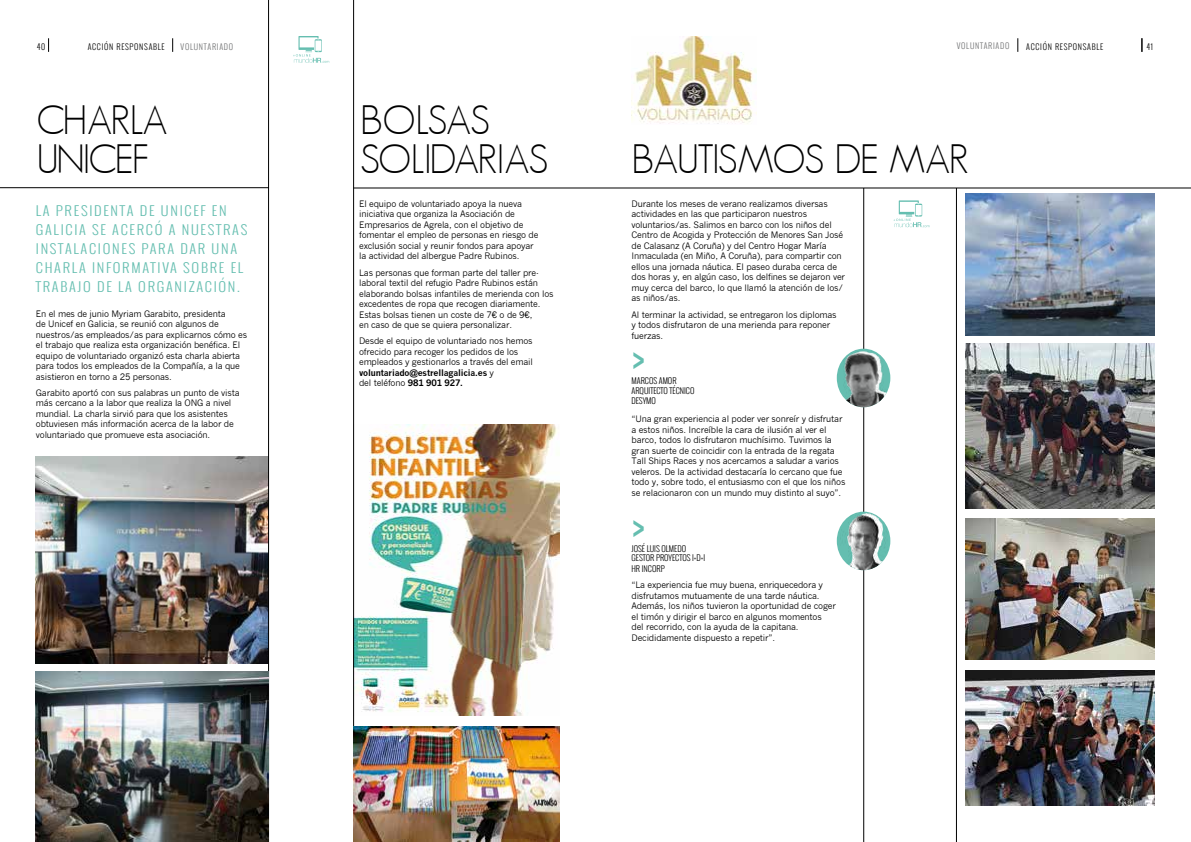
<style>
.page{position:relative;width:1191px;height:842px;background:#fff}
.page>*{position:absolute;margin:0;border:0;box-sizing:border-box;transform-origin:0 0}
.t1{font:300 40px/38.1px "Geosans";letter-spacing:-.045em;color:#000}
.t2{font:30px "Oswald";color:#65beb0;scale:1.1 1}
.t3{font:300 13px/19px "Oswald";letter-spacing:.12em;color:#65beb0;scale:1.1 1}
.t4{font:8.7px/10.5px "News Gothic";letter-spacing:-.02em;color:#000}
.t5{font:300 8.1px/9.7px "Oswald";color:#000}
.t6{font:300 8px "Oswald";letter-spacing:.09em;color:#000}
.t7{font:300 8px "Oswald";letter-spacing:.09em;color:#707172}
.s1{font-weight:700}
</style>
<div class="page">
<svg style="left:48px;top:38px;width:1px;height:14px"></svg>
<svg style="left:172px;top:38px;width:1px;height:14px"></svg>
<svg style="left:293px;top:36px;width:36px;height:27px"></svg>
<img style="left:36px;top:456px;width:232px;height:207px">
<img style="left:354px;top:424px;width:205px;height:292px">
<hr style="left:0;top:188px;width:269px;height:1px;background:#000">
<hr style="left:268px;top:0;width:1px;height:842px;background:#000">
<hr style="left:353px;top:0;width:1px;height:842px;background:#000">
<img style="left:353px;top:726px;width:206px;height:116px">
<img style="left:36px;top:672px;width:232px;height:170px">
<hr style="left:353px;top:188px;width:838px;height:1px;background:#000">
<svg style="left:1017px;top:38px;width:1px;height:14px"></svg>
<svg style="left:1141px;top:38px;width:1px;height:14px"></svg>
<hr style="left:863px;top:188px;width:1px;height:654px;background:#000">
<hr style="left:956px;top:188px;width:1px;height:654px;background:#000">
<img style="left:965px;top:670px;width:190px;height:136px">
<img style="left:965px;top:518px;width:190px;height:142px">
<img style="left:965px;top:343px;width:190px;height:166px">
<img style="left:965px;top:194px;width:190px;height:141px">
<svg style="left:893px;top:200px;width:36px;height:28px"></svg>
<img style="left:836px;top:512px;width:54px;height:58px">
<img style="left:836px;top:349px;width:54px;height:58px">
<img style="left:631px;top:36px;width:125px;height:88px">
<p class="t6" style="left:37px;top:41px;width:10px">40</p>
<p class="t6" style="left:88px;top:41px;width:78px">ACCIÓN RESPONSABLE</p>
<p class="t7" style="left:181px;top:40px;width:54px">VOLUNTARIADO</p>
<p class="t7" style="left:956px;top:40px;width:54px">VOLUNTARIADO</p>
<p class="t6" style="left:1026px;top:41px;width:78px">ACCIÓN RESPONSABLE</p>
<p class="t6" style="left:1146px;top:41px;width:8px">41</p>
<h1 class="t1" style="left:36px;top:102px;width:133px">CHARLA<br>UNICEF</h1>
<h1 class="t1" style="left:360px;top:102px;width:89px">BOLSAS<br>SOLIDARIAS</h1>
<h3 class="t3" style="left:36px;top:201px;width:194px">LA PRESIDENTA DE UNICEF EN<br>GA LICIA SE ACERCÓ A NUESTRAS<br>INSTALACIONES PARA DAR UNA<br>CHARLA INFORMATI VA SOBRE EL<br>TRABAJO DE LA ORGANI ZACIÓN.</h3>
<p class="t4" style="left:36px;top:308px;width:213px">En el mes de junio Myriam Garabito, presidenta<br>de Unicef en Galicia, se reunió con algunos de nuestros/as empleados/as para explicarnos cómo es el trabajo que realiza esta organización benéfica. El equipo de voluntariado organizó esta charla abierta para todos los empleados de la Compañía, a la que asistieron en torno a 25 personas.</p>
<p class="t4" style="left:36px;top:387px;width:205px">Garabito aportó con sus palabras un punto de vista más cercano a la labor que realiza la ONG a nivel mundial. La charla sirvió para que los asistentes obtuviesen más información acerca de la labor de voluntariado que promueve esta asociación.</p>
<p class="t4" style="left:359px;top:198px;width:181px">El equipo de voluntariado apoya la nueva iniciativa que organiza la Asociación de Empresarios de Agrela, con el objetivo de fomentar el empleo de personas en riesgo de exclusión social y reunir fondos para apoyar la actividad del albergue Padre Rubinos.</p>
<p class="t4" style="left:359px;top:267px;width:196px">Las personas que forman parte del taller pre&shy;laboral textil del refugio Padre Rubinos están elaborando bolsas infantiles de merienda con los excedentes de ropa que recogen diariamente.<br>Estas bolsas tienen un coste de 7€ o de 9€,<br>en caso de que se quiera personalizar.</p>
<p class="t4" style="left:359px;top:336px;width:175px">Desde el equipo de voluntariado nos hemos ofrecido para recoger los pedidos de los empleados y gestionarlos a través del email <span class="s1">voluntariado@estrellagalicia.es</span> y<br>del teléfono <span class="s1">981 901 927.</span></p>
<h1 class="t1" style="left:631px;top:140px;width:44px">BAUTISMOS</h1>
<h1 class="t1" style="left:834px;top:140px;width:82px">DE MAR</h1>
<p class="t4" style="left:631px;top:198px;width:215px">Durante los meses de verano realizamos diversas actividades en las que participaron nuestros voluntarios/as. Salimos en barco con los niños del Centro de Acogida y Protección de Menores San José de Calasanz (A Coruña) y del Centro Hogar María Inmaculada (en Miño, A Coruña), para compartir con ellos una jornada náutica. El paseo duraba cerca de dos horas y, en algún caso, los delfines se dejaron ver muy cerca del barco, lo que llamó la atención de los/ as niños/as.</p>
<p class="t4" style="left:631px;top:309px;width:207px">Al terminar la actividad, se entregaron los diplomas y todos disfrutaron de una merienda para reponer fuerzas.</p>
<h2 class="t2" style="left:631px;top:334px;width:14px">&gt;</h2>
<p class="t5" style="left:631px;top:376px;width:15px">MARCOS</p>
<p class="t5" style="left:659px;top:376px;width:6px">AMOR</p>
<p class="t5" style="left:631px;top:386px;width:6px">ARQU</p>
<p class="t5" style="left:648px;top:386px;width:7px">ITECTO</p>
<p class="t5" style="left:669px;top:386px;width:22px">TÉCN ICO</p>
<p class="t5" style="left:631px;top:395px;width:10px">DESYMO</p>
<p class="t4" style="left:631px;top:414px;width:215px">“Una gran experiencia al poder ver sonreír y disfrutar a estos niños. Increíble la cara de ilusión al ver el barco, todos lo disfrutaron muchísimo. Tuvimos la gran suerte de coincidir con la entrada de la regata Tall Ships Races y nos acercamos a saludar a varios veleros. De la actividad destacaría lo cercano que fue todo y, sobre todo, el entusiasmo con el que los niños se relacionaron con un mundo muy distinto al suyo”.</p>
<h2 class="t2" style="left:631px;top:502px;width:14px">&gt;</h2>
<p class="t5" style="left:631px;top:543px;width:40px">JOSÉ LUIS OLMEDO<br>GESTOR</p>
<p class="t5" style="left:656px;top:553px;width:9px">PROYECTOS</p>
<p class="t5" style="left:692px;top:553px;width:15px">I+D+I</p>
<p class="t5" style="left:631px;top:564px;width:15px">HR INCOR</p>
<p class="t5" style="left:660px;top:564px;width:5px">P</p>
<p class="t4" style="left:631px;top:580px;width:206px">“La experiencia fue muy buena, enriquecedora y disfrutamos mutuamente de una tarde náutica.<br>Además, los niños tuvieron la oportunidad de coger el timón y dirigir el barco en algunos momentos del recorrido, con la ayuda de la capitana.<br>Decididamente dispuesto a repetir”.</p>
</div>
